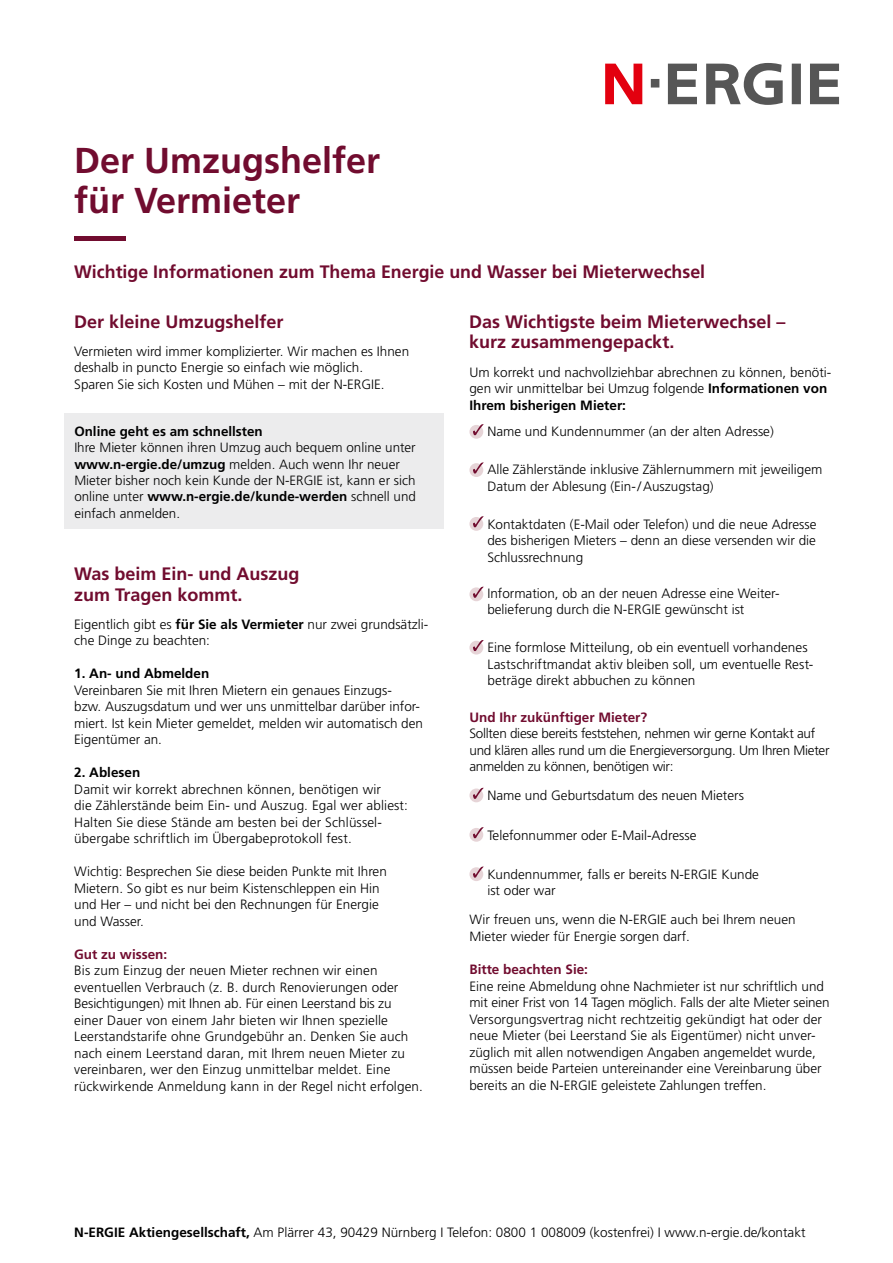
<style>
.page{position:relative;width:893px;height:1263px;background:#fff}
.page>*{position:absolute;margin:0;border:0;box-sizing:border-box;transform-origin:0 0}
.t1{font:700 36px/39.6px "Frutiger";color:#710c2f}
.t2{font:700 18px/20.7px "Frutiger";color:#710c2f}
.t3{font:300 13.5px/16.5px "Frutiger";color:#000}
.t4{font:300 13.5px/16.5px "Frutiger";letter-spacing:-.02em;color:#000}
.t5{font:700 13.5px "Frutiger";color:#710c2f}
.t6{font:700 13.5px "Frutiger";color:#000}
.t7{font:300 13.35px/16.4px "Frutiger";color:#000}
.t8{font:700 13.35px "Frutiger";color:#000}
.s1{font-weight:700}
</style>
<div class="page">
<hr style="left:74px;top:236px;width:52px;height:4px;background:#710c2f">
<div style="left:64px;top:413px;width:379px;height:115px;background:#ececed"></div>
<div style="left:469px;top:425px;width:14px;height:14px;background:#e6d4d7;border-radius:50%"></div>
<svg style="left:473px;top:424px;width:11px;height:11px"></svg>
<div style="left:469px;top:463px;width:14px;height:14px;background:#e6d4d7;border-radius:50%"></div>
<svg style="left:473px;top:462px;width:11px;height:11px"></svg>
<div style="left:469px;top:517px;width:14px;height:14px;background:#e6d4d7;border-radius:50%"></div>
<svg style="left:473px;top:516px;width:11px;height:11px"></svg>
<div style="left:469px;top:587px;width:14px;height:14px;background:#e6d4d7;border-radius:50%"></div>
<svg style="left:473px;top:587px;width:11px;height:11px"></svg>
<div style="left:469px;top:641px;width:14px;height:13px;background:#e6d4d7;border-radius:50%"></div>
<svg style="left:473px;top:640px;width:11px;height:11px"></svg>
<div style="left:469px;top:788px;width:14px;height:14px;background:#e6d4d7;border-radius:50%"></div>
<svg style="left:473px;top:788px;width:11px;height:11px"></svg>
<div style="left:469px;top:828px;width:14px;height:14px;background:#e6d4d7;border-radius:50%"></div>
<svg style="left:473px;top:827px;width:11px;height:11px"></svg>
<div style="left:469px;top:867px;width:14px;height:14px;background:#e6d4d7;border-radius:50%"></div>
<svg style="left:473px;top:866px;width:11px;height:12px"></svg>
<svg style="left:605px;top:64px;width:37px;height:40px"></svg>
<svg style="left:651px;top:63px;width:188px;height:42px"></svg>
<h1 class="t1" style="left:74px;top:141px;width:308px">Der Umzugshelfer für Vermieter</h1>
<h2 class="t2" style="left:74px;top:261px;width:633px">Wichtige Informationen zum Thema Energie und Wasser bei Mieterwechsel</h2>
<h2 class="t2" style="left:74px;top:311px;width:211px">Der kleine Umzugshelfer</h2>
<p class="t3" style="left:74px;top:343px;width:336px">Vermieten wird immer komplizierter. Wir machen es Ihnen deshalb in puncto Energie so einfach wie möglich.<br>Sparen Sie sich Kosten und Mühen – mit der N-ERGIE.</p>
<h2 class="t2" style="left:469px;top:311px;width:318px">Das Wichtigste beim Mieterwechsel – kurz zusammengepackt.</h2>
<p class="t3" style="left:469px;top:364px;width:363px">Um korrekt und nachvollziehbar abrechnen zu können, benöti&shy;gen wir unmittelbar bei Umzug folgende <span class="s1">Informationen von<br>Ihrem bisherigen Mieter:</span></p>
<p class="t3" style="left:487px;top:424px;width:288px">Name und Kundennummer (an der alten Adresse)</p>
<p class="t3" style="left:487px;top:461px;width:336px">Alle Zählerstände inklusive Zählernummern mit jeweiligem<br>Datum der Ablesung (Ein-/Auszugstag)</p>
<p class="t3" style="left:487px;top:516px;width:331px;text-align:justify">Kontaktdaten (E-Mail oder Telefon) und die neue Adresse des bisherigen Mieters – denn an diese versenden wir die Schlussrechnung</p>
<p class="t3" style="left:487px;top:585px;width:294px">Information, ob an der neuen Adresse eine Weiter&shy;belieferung durch die N-ERGIE gewünscht ist</p>
<p class="t3" style="left:487px;top:640px;width:328px">Eine formlose Mitteilung, ob ein eventuell vorhandenes<br>Lastschriftmandat aktiv bleiben soll, um eventuelle Rest&shy;beträge direkt abbuchen zu können</p>
<p class="t5" style="left:469px;top:709px;width:179px">Und Ihr zukünftiger Mieter?</p>
<p class="t4" style="left:469px;top:725px;width:362px">Sollten diese bereits feststehen, nehmen wir gerne Kontakt auf und klären alles rund um die Energieversorgung. Um Ihren Mieter anmelden zu können, benötigen wir:</p>
<p class="t3" style="left:487px;top:787px;width:258px">Name und Geburtsdatum des neuen Mieters</p>
<p class="t3" style="left:487px;top:827px;width:211px">Telefonnummer oder E-Mail-Adresse</p>
<p class="t7" style="left:487px;top:866px;width:273px">Kundennummer, falls er bereits N-ERGIE Kunde ist oder war</p>
<p class="t7" style="left:469px;top:911px;width:328px">Wir freuen uns, wenn die N-ERGIE auch bei Ihrem neuen<br>Mieter wieder für Energie sorgen darf.</p>
<p class="t5" style="left:469px;top:961px;width:120px">Bitte beachten Sie:</p>
<p class="t3" style="left:469px;top:978px;width:362px">Eine reine Abmeldung ohne Nachmieter ist nur schriftlich und mit einer Frist von 14 Tagen möglich. Falls der alte Mieter seinen Versorgungsvertrag nicht rechtzeitig gekündigt hat oder der neue Mieter (bei Leerstand Sie als Eigentümer) nicht unver&shy;züglich mit allen notwendigen Angaben angemeldet wurde, müssen beide Parteien untereinander eine Vereinbarung über bereits an die N-ERGIE geleistete Zahlungen treffen.</p>
<p class="t8" style="left:74px;top:423px;width:190px">Online geht es am schnellsten</p>
<p class="t7" style="left:74px;top:440px;width:343px">Ihre Mieter können ihren Umzug auch bequem online unter <span class="s1">www.n-ergie.de/umzug</span> melden. Auch wenn Ihr neuer Mieter bisher noch kein Kunde der N-ERGIE ist, kann er sich online unter <span class="s1">www.n-ergie.de/kunde-werden</span> schnell und einfach anmelden.</p>
<h2 class="t2" style="left:74px;top:563px;width:227px">Was beim Ein- und Auszug zum Tragen kommt.</h2>
<p class="t3" style="left:74px;top:616px;width:356px">Eigentlich gibt es <span class="s1">für Sie als Vermieter</span> nur zwei grundsätzli&shy;che Dinge zu beachten:</p>
<p class="t6" style="left:74px;top:666px;width:137px">1. An- und Abmelden</p>
<p class="t3" style="left:74px;top:682px;width:350px">Vereinbaren Sie mit Ihren Mietern ein genaues Einzugs-<br>bzw. Auszugsdatum und wer uns unmittelbar darüber infor&shy;miert. Ist kein Mieter gemeldet, melden wir automatisch den Eigentümer an.</p>
<p class="t6" style="left:74px;top:765px;width:68px">2. Ablesen</p>
<p class="t3" style="left:74px;top:781px;width:335px">Damit wir korrekt abrechnen können, benötigen wir<br>die Zählerstände beim Ein- und Auszug. Egal wer abliest:<br>Halten Sie diese Stände am besten bei der Schlüssel&shy;übergabe schriftlich im Übergabeprotokoll fest.</p>
<p class="t3" style="left:74px;top:864px;width:314px">Wichtig: Besprechen Sie diese beiden Punkte mit Ihren Mietern. So gibt es nur beim Kistenschleppen ein Hin und Her – und nicht bei den Rechnungen für Energie und Wasser.</p>
<p class="t5" style="left:74px;top:946px;width:95px">Gut zu wissen:</p>
<p class="t3" style="left:74px;top:962px;width:350px">Bis zum Einzug der neuen Mieter rechnen wir einen eventuellen Verbrauch (z. B. durch Renovierungen oder Besichtigungen) mit Ihnen ab. Für einen Leerstand bis zu einer Dauer von einem Jahr bieten wir Ihnen spezielle Leerstandstarife ohne Grundgebühr an. Denken Sie auch nach einem Leerstand daran, mit Ihrem neuen Mieter zu vereinbaren, wer den Einzug unmittelbar meldet. Eine rückwirkende Anmeldung kann in der Regel nicht erfolgen.</p>
<p class="t3" style="left:74px;top:1225px;width:733px"><span class="s1">N-ERGIE Aktiengesellschaft,</span> Am Plärrer 43, 90429 Nürnberg I Telefon: 0800 1 008009 (kostenfrei) I www.n-ergie.de/kontakt</p>
</div>
